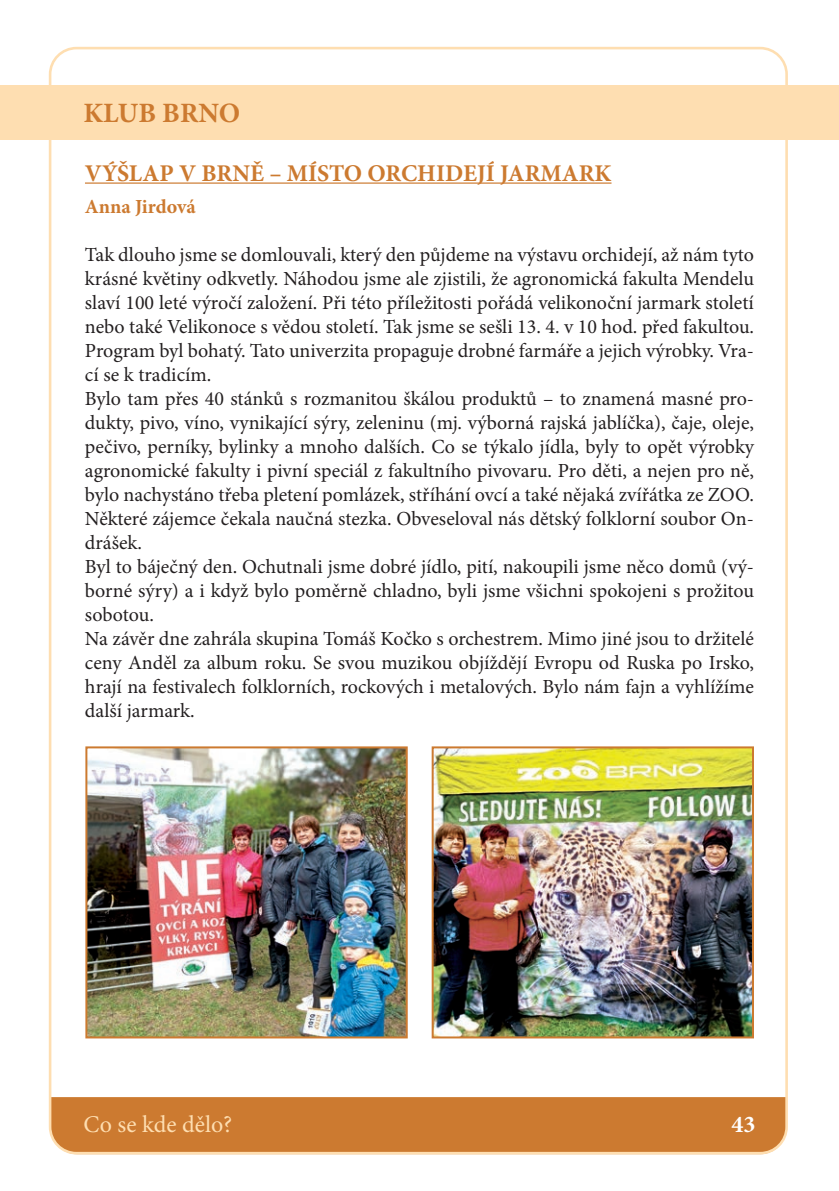
<style>
.page{position:relative;width:839px;height:1191px;background:#fff}
.page>*{position:absolute;margin:0;border:0;box-sizing:border-box;transform-origin:0 0}
.t1{font:700 28px "Minion Pro";color:#cc7a30}
.t2{font:700 24px "Minion Pro";letter-spacing:-.005em;color:#cc7a30}
.t3{font:24px "Minion Pro";color:#fedeb1}
.t4{font:700 24px "Minion Pro";color:#fff}
.t5{font:20px/24px "Minion Pro";color:#231f20}
.t6{font:700 20px "Minion Pro";color:#cc7a30}
</style>
<div class="page">
<svg style="left:50px;top:1097px;width:734px;height:57px;background:#ce7f36"></svg>
<hr style="left:85px;top:182px;width:526px;height:2px;background:#cc7a30">
<div style="left:0;top:86px;width:839px;height:54px;background:#fedeb1"></div>
<img style="left:88px;top:749px;width:317px;height:286px">
<div style="left:85px;top:746px;width:323px;height:292px;border:2px solid #cc7a30"></div>
<img style="left:435px;top:749px;width:316px;height:286px">
<div style="left:432px;top:746px;width:322px;height:292px;border:2px solid #cc7a30"></div>
<h1 class="t1" style="left:84px;top:93px;width:111px">KLUB BRNO</h1>
<p class="t2" style="left:85px;top:156px;width:33px">VÝŠLAP</p>
<p class="t2" style="left:179px;top:156px;width:54px">V BRNĚ</p>
<p class="t2" style="left:269px;top:156px;width:68px">– MÍSTO</p>
<p class="t2" style="left:368px;top:156px;width:17px">ORCHIDE</p>
<p class="t2" style="left:477px;top:156px;width:49px">JÍ JARMARK</p>
<p class="t6" style="left:85px;top:193px;width:112px">Anna Jirdová</p>
<p class="t5" style="left:85px;top:243px;width:671px">Tak dlouho jsme se domlouvali, který den půjdeme na výstavu orchidejí, až nám tyto krásné květiny odkvetly. Náhodou jsme ale zjistili, že agronomická fakulta Mendelu slaví 100 leté výročí založení. Při této příležitosti pořádá velikonoční jarmark století nebo také Velikonoce s vědou století. Tak jsme se sešli 13. 4. v 10 hod. před fakultou.<br>Program byl bohatý. Tato univerzita propaguje drobné farmáře a jejich výrobky. Vra&shy;cí se k tradicím.<br>Bylo tam přes 40 stánků s rozmanitou škálou produktů – to znamená masné pro&shy;dukty, pivo, víno, vynikající sýry, zeleninu (mj. výborná rajská jablíčka), čaje, oleje, pečivo, perníky, bylinky a mnoho dalších. Co se týkalo jídla, byly to opět výrobky agronomické fakulty i pivní speciál z fakultního pivovaru. Pro děti, a nejen pro ně, bylo nachystáno třeba pletení pomlázek, stříhání ovcí a také nějaká zvířátka ze ZOO.<br>Některé zájemce čekala naučná stezka. Obveseloval nás dětský folklorní soubor On&shy;drášek.<br>Byl to báječný den. Ochutnali jsme dobré jídlo, pití, nakoupili jsme něco domů (vý&shy;borné sýry) a i když bylo poměrně chladno, byli jsme všichni spokojeni s prožitou sobotou.<br>Na závěr dne zahrála skupina Tomáš Kočko s orchestrem. Mimo jiné jsou to držitelé ceny Anděl za album roku. Se svou muzikou objíždějí Evropu od Ruska po Irsko, hrají na festivalech folklorních, rockových i metalových. Bylo nám fajn a vyhlížíme další jarmark.</p>
<p class="t3" style="left:84px;top:1108px;width:150px">Co se kde dělo?</p>
<p class="t4" style="left:731px;top:1107px;width:25px">43</p>
</div>
